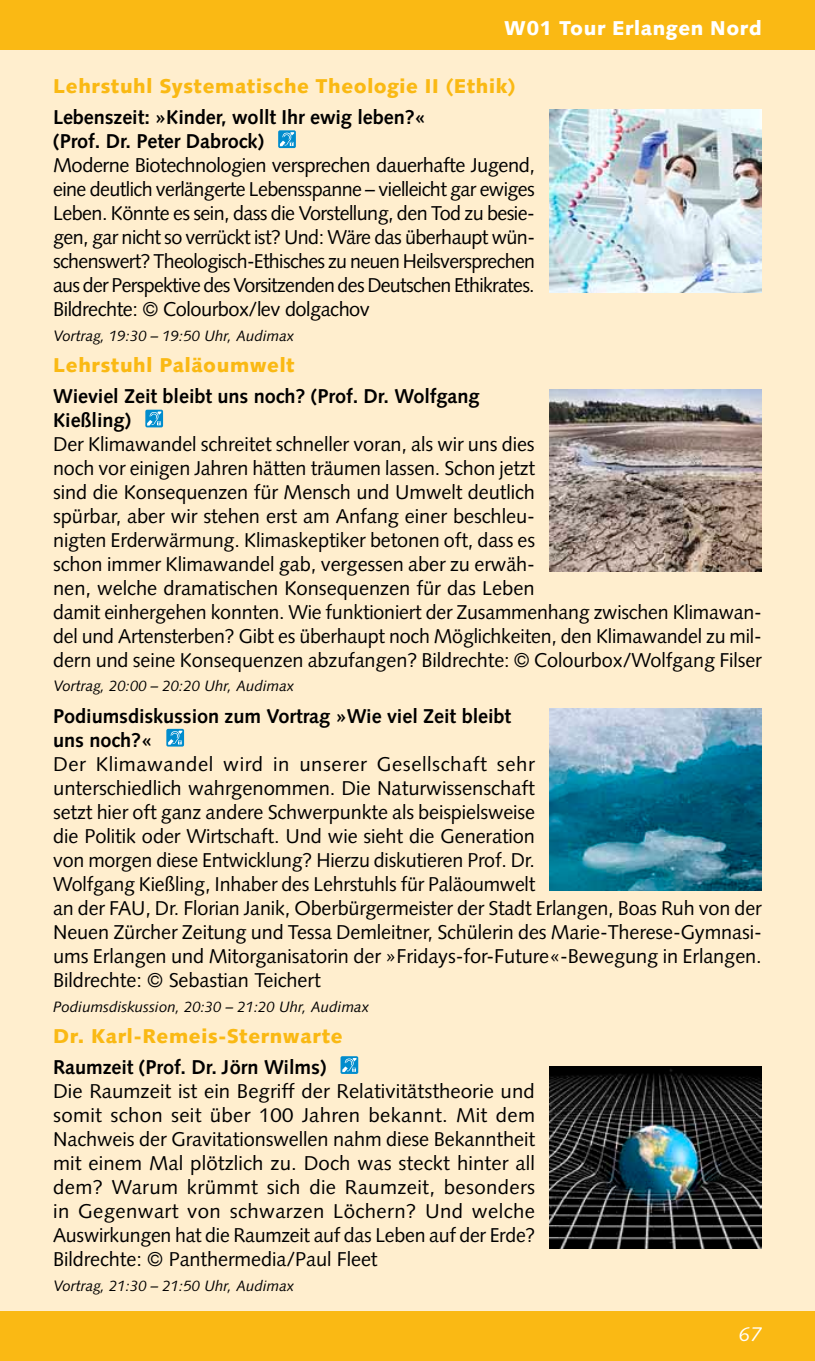
<style>
.page{position:relative;width:815px;height:1361px;background:#fff}
.page>*{position:absolute;margin:0;border:0;box-sizing:border-box;transform-origin:0 0}
.t1{font:20px/24px "Syntax LT Std";letter-spacing:-.005em;color:#000;text-align:justify}
.t2{font:700 20px/24px "Syntax LT Std";letter-spacing:-.005em;color:#000}
.t3{font:900 20px "Syntax LT Std";letter-spacing:.03em;color:#fab914}
.t4{font:900 20px "Syntax LT Std";letter-spacing:.03em;color:#fff}
.t5{font:italic 20px "Syntax LT Std";color:#fff}
.t6{font:italic 15px "Syntax LT Std";color:#000}
</style>
<div class="page">
<div style="left:0;top:37px;width:815px;height:1283px;background:#ffeece"></div>
<div style="left:0;top:0;width:815px;height:50px;background:#fab914"></div>
<div style="left:0;top:1311px;width:815px;height:50px;background:#fab914"></div>
<div style="left:278px;top:130px;width:18px;height:18px;background:#008ccd;border-radius:2px"></div>
<svg style="left:280px;top:132px;width:14px;height:15px"></svg>
<div style="left:145px;top:410px;width:18px;height:17px;background:#008ccd;border-radius:2px"></div>
<svg style="left:147px;top:411px;width:14px;height:15px"></svg>
<div style="left:166px;top:729px;width:18px;height:17px;background:#008ccd;border-radius:2px"></div>
<svg style="left:168px;top:731px;width:14px;height:14px"></svg>
<div style="left:341px;top:1056px;width:17px;height:18px;background:#008ccd;border-radius:2px"></div>
<svg style="left:342px;top:1058px;width:14px;height:14px"></svg>
<img style="left:549px;top:110px;width:213px;height:182px">
<img style="left:549px;top:389px;width:213px;height:183px">
<img style="left:549px;top:708px;width:213px;height:182px">
<img style="left:549px;top:1066px;width:213px;height:182px">
<p class="t4" style="left:504px;top:17px;width:259px">W01 Tour Erlangen Nord</p>
<p class="t3" style="left:53px;top:74px;width:464px">Lehrstuhl Systematische Theologie II (Ethik)</p>
<p class="t2" style="left:53px;top:105px;width:374px">Lebenszeit: »Kinder, wollt Ihr ewig leben?« (Prof. Dr. Peter Dabrock)</p>
<p class="t1" style="left:53px;top:153px;width:484px">Moderne Biotechnologien versprechen dauerhafte Jugend, eine deutlich verlängerte Lebensspanne – vielleicht gar ewiges Leben. Könnte es sein, dass die Vorstellung, den Tod zu besie&shy;gen, gar nicht so verrückt ist? Und: Wäre das überhaupt wün&shy;schenswert? Theologisch-Ethisches zu neuen Heilsversprechen aus der Perspektive des Vorsitzenden des Deutschen Ethikrates.<br>Bildrechte: © Colourbox/lev dolgachov</p>
<p class="t6" style="left:53px;top:327px;width:243px">Vortrag, 19:30 – 19:50 Uhr, Audimax</p>
<p class="t3" style="left:53px;top:353px;width:243px">Lehrstuhl Paläoumwelt</p>
<p class="t2" style="left:53px;top:385px;width:428px">Wieviel Zeit bleibt uns noch? (Prof. Dr. Wolfgang<br>Kießling)</p>
<p class="t1" style="left:53px;top:432px;width:710px;text-align:left">Der Klimawandel schreitet schneller voran, als wir uns dies<br>noch vor einigen Jahren hätten träumen lassen. Schon jetzt<br>sind die Konsequenzen für Mensch und Umwelt deutlich<br>spürbar, aber wir stehen erst am Anfang einer beschleu-<br>nigten Erderwärmung. Klimaskeptiker betonen oft, dass es<br>schon immer Klimawandel gab, vergessen aber zu erwäh-<br>nen, welche dramatischen Konsequenzen für das Leben<br>damit einhergehen konnten. Wie funktioniert der Zusammenhang zwischen Klimawan&shy;del und Artensterben? Gibt es überhaupt noch Möglichkeiten, den Klimawandel zu mil&shy;dern und seine Konsequenzen abzufangen? Bildrechte: © Colourbox/Wolfgang Filser</p>
<p class="t6" style="left:53px;top:677px;width:243px">Vortrag, 20:00 – 20:20 Uhr, Audimax</p>
<p class="t2" style="left:53px;top:704px;width:460px">Podiumsdiskussion zum Vortrag »Wie viel Zeit bleibt uns noch?«</p>
<p class="t1" style="left:53px;top:752px;width:710px;text-align:left">Der Klimawandel wird in unserer Gesellschaft sehr<br>unterschiedlich wahrgenommen. Die Naturwissenschaft<br>setzt hier oft ganz andere Schwerpunkte als beispielsweise<br>die Politik oder Wirtschaft. Und wie sieht die Generation<br>von morgen diese Entwicklung? Hierzu diskutieren Prof. Dr.<br>Wolfgang Kießling, Inhaber des Lehrstuhls für Paläoumwelt<br>an der FAU, Dr. Florian Janik, Oberbürgermeister der Stadt Erlangen, Boas Ruh von der Neuen Zürcher Zeitung und Tessa Demleitner, Schülerin des Marie-Therese-Gymnasi&shy;ums Erlangen und Mitorganisatorin der »Fridays-for-Future«-Bewegung in Erlangen.<br>Bildrechte: © Sebastian Teichert</p>
<p class="t6" style="left:53px;top:997px;width:318px">Podiumsdiskussion, 20:30 – 21:20 Uhr, Audimax</p>
<p class="t3" style="left:53px;top:1024px;width:291px">Dr. Karl-Remeis-Sternwarte</p>
<p class="t2" style="left:53px;top:1055px;width:275px">Raumzeit (Prof. Dr. Jörn Wilms)</p>
<p class="t1" style="left:53px;top:1079px;width:484px">Die Raumzeit ist ein Begriff der Relativitätstheorie und somit schon seit über 100 Jahren bekannt. Mit dem Nachweis der Gravitationswellen nahm diese Bekanntheit mit einem Mal plötzlich zu. Doch was steckt hinter all dem? Warum krümmt sich die Raumzeit, besonders in Gegenwart von schwarzen Löchern? Und welche Auswirkungen hat die Raumzeit auf das Leben auf der Erde?<br>Bildrechte: © Panthermedia/Paul Fleet</p>
<p class="t6" style="left:53px;top:1277px;width:243px">Vortrag, 21:30 – 21:50 Uhr, Audimax</p>
<p class="t5" style="left:739px;top:1322px;width:24px">67</p>
</div>
